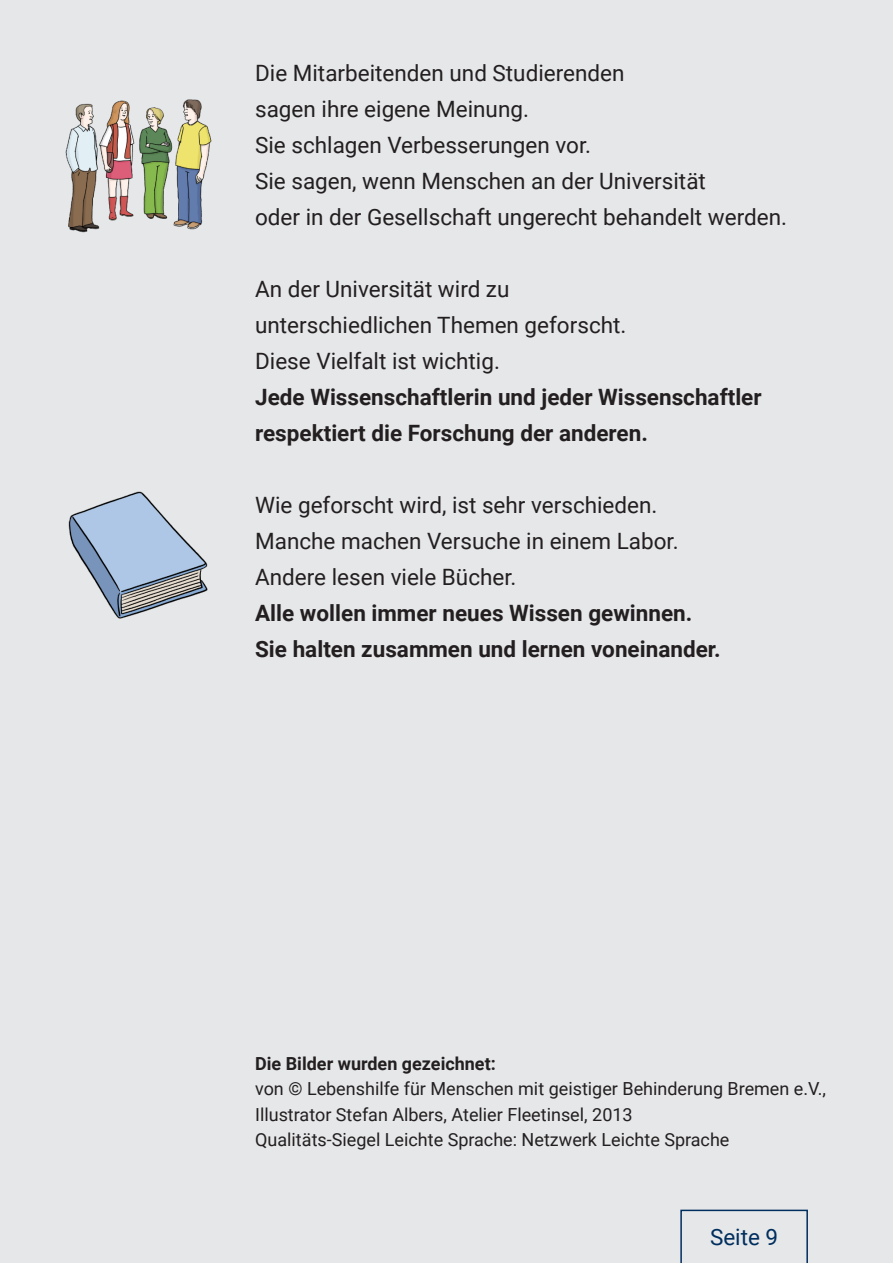
<style>
.page{position:relative;width:893px;height:1263px;background:#e6e7e9}
.page>*{position:absolute;margin:0;border:0;box-sizing:border-box;transform-origin:0 0}
.Aufzählung{font:22.5px "Roboto";color:#231f20}
.Aufzählung-2{font:700 22.5px/36px "Roboto";color:#231f20}
.t1{font:22.5px "Roboto";color:#002e5e}
.Aufzählung-3{font:18px/25.5px "Roboto";color:#231f20}
.Aufzählung-4{font:700 18px "Roboto";color:#231f20}
</style>
<div class="page">
<svg style="left:680px;top:1209px;width:128px;height:54px"></svg>
<img style="left:65px;top:99px;width:147px;height:134px">
<img style="left:68px;top:491px;width:140px;height:128px">
<p class="Aufzählung" style="left:255px;top:57px;width:371px">Die Mitarbeitenden und Studierenden</p>
<p class="Aufzählung" style="left:255px;top:93px;width:275px">sagen ihre eigene Meinung.</p>
<p class="Aufzählung" style="left:255px;top:129px;width:338px">Sie schlagen Verbesserungen vor.</p>
<p class="Aufzählung" style="left:255px;top:165px;width:452px">Sie sagen, wenn Menschen an der Universität</p>
<p class="Aufzählung" style="left:255px;top:201px;width:533px">oder in der Gesellschaft ungerecht behandelt werden.</p>
<p class="Aufzählung" style="left:255px;top:273px;width:256px">An der Universität wird zu</p>
<p class="Aufzählung" style="left:255px;top:309px;width:373px">unterschiedlichen Themen geforscht.</p>
<p class="Aufzählung" style="left:255px;top:345px;width:246px">Diese Vielfalt ist wichtig.</p>
<p class="Aufzählung-2" style="left:255px;top:378px;width:508px">Jede Wissenschaftlerin und jeder Wissenschaftler respektiert die Forschung der anderen.</p>
<p class="Aufzählung" style="left:255px;top:489px;width:404px">Wie geforscht wird, ist sehr verschieden.</p>
<p class="Aufzählung" style="left:255px;top:525px;width:425px">Manche machen Versuche in einem Labor.</p>
<p class="Aufzählung" style="left:255px;top:561px;width:263px">Andere lesen viele Bücher.</p>
<p class="Aufzählung-2" style="left:255px;top:594px;width:439px">Alle wollen immer neues Wissen gewinnen.</p>
<p class="Aufzählung-2" style="left:255px;top:630px;width:467px">Sie halten zusammen und lernen voneinander.</p>
<p class="Aufzählung-4" style="left:255px;top:1050px;width:242px">Die Bilder wurden gezeichnet:</p>
<p class="Aufzählung-3" style="left:255px;top:1075px;width:572px">von © Lebenshilfe für Menschen mit geistiger Behinderung Bremen e.V.,<br>Illustrator Stefan Albers, Atelier Fleetinsel, 2013</p>
<p class="Aufzählung-3" style="left:255px;top:1126px;width:476px">Qualitäts-Siegel Leichte Sprache: Netzwerk Leichte Sprache</p>
<p class="t1" style="left:710px;top:1221px;width:70px">Seite 9</p>
</div>
